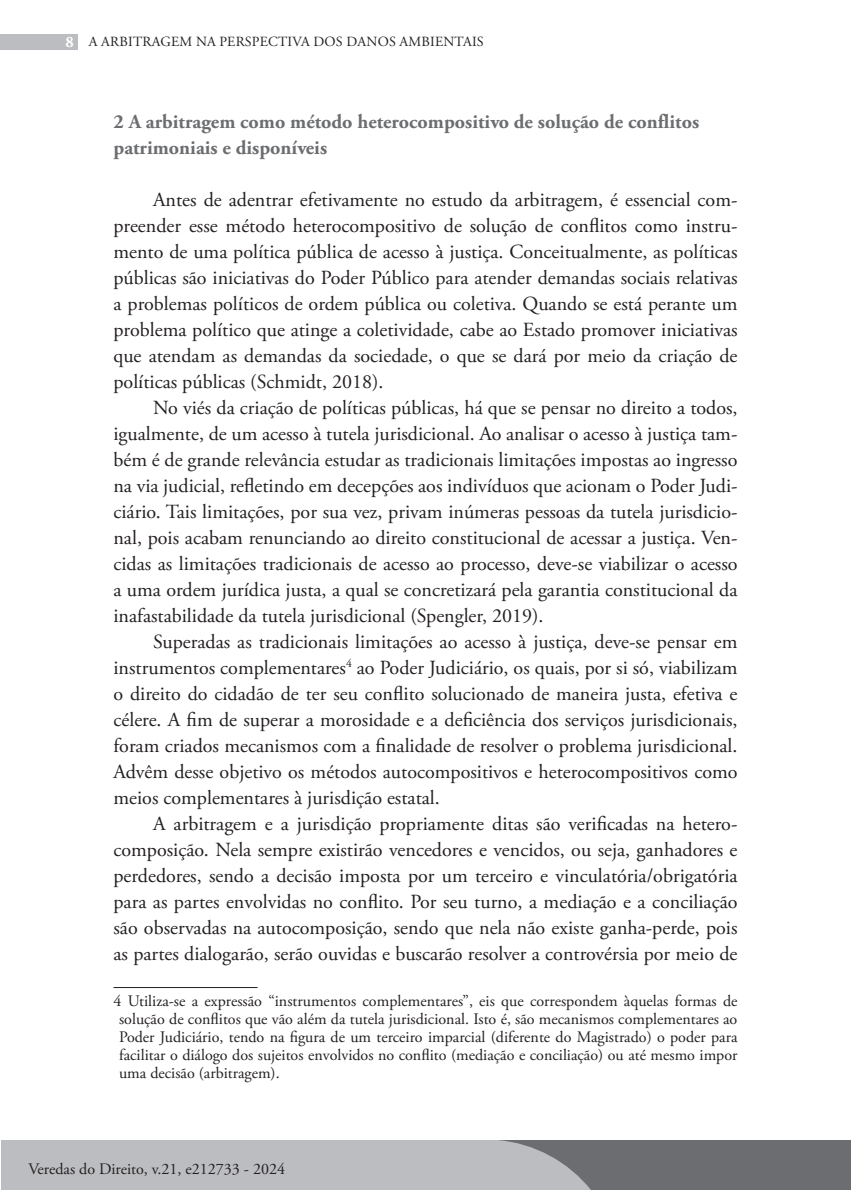
<style>
.page{position:relative;width:851px;height:1191px;background:#fff}
.page>*{position:absolute;margin:0;border:0;box-sizing:border-box;transform-origin:0 0}
.t1{font:20px/26px "Adobe Garamond Pro";color:#231f20;text-align:justify}
.t2{font:700 20px/26px "Adobe Garamond Pro";color:#6c6d70}
.t3{font:16px/18px "Adobe Garamond Pro";color:#231f20;text-align:justify}
.t4{font:14px "Adobe Garamond Pro";letter-spacing:.015em;color:#231f20}
.s1{font-weight:700;font-size:16px;color:#fff}
</style>
<div class="page">
<div style="left:1px;top:1140px;width:849px;height:50px;background:#6c6d70"></div>
<div style="left:0;top:34px;width:77px;height:16px;background:#bcbdc0"></div>
<div style="left:1px;top:1140px;width:590px;height:50px;background:#bcbdc0"></div>
<hr style="left:113px;top:987px;width:144px;height:1px;background:#231f20">
<p class="t4" style="left:65px;top:34px;width:420px"><span class="s1">8</span> A ARBITRAGEM NA PERSPECTIVA DOS DANOS AMBIENTAIS</p>
<p class="t2" style="left:113px;top:109px;width:587px">2 A arbitragem como método heterocompositivo de solução de conflitos patrimoniais e disponíveis</p>
<p class="t1" style="left:113px;top:187px;width:625px;text-indent:40px">Antes de adentrar efetivamente no estudo da arbitragem, é essencial com&shy;preender esse método heterocompositivo de solução de conflitos como instru&shy;mento de uma política pública de acesso à justiça. Conceitualmente, as políticas públicas são iniciativas do Poder Público para atender demandas sociais relativas a problemas políticos de ordem pública ou coletiva. Quando se está perante um problema político que atinge a coletividade, cabe ao Estado promover iniciativas que atendam as demandas da sociedade, o que se dará por meio da criação de políticas públicas (Schmidt, 2018).</p>
<p class="t1" style="left:113px;top:395px;width:625px;text-indent:40px">No viés da criação de políticas públicas, há que se pensar no direito a todos, igualmente, de um acesso à tutela jurisdicional. Ao analisar o acesso à justiça tam&shy;bém é de grande relevância estudar as tradicionais limitações impostas ao ingresso na via judicial, refletindo em decepções aos indivíduos que acionam o Poder Judi&shy;ciário. Tais limitações, por sua vez, privam inúmeras pessoas da tutela jurisdicio&shy;nal, pois acabam renunciando ao direito constitucional de acessar a justiça. Ven&shy;cidas as limitações tradicionais de acesso ao processo, deve-se viabilizar o acesso a uma ordem jurídica justa, a qual se concretizará pela garantia constitucional da inafastabilidade da tutela jurisdicional (Spengler, 2019).</p>
<p class="t1" style="left:113px;top:629px;width:625px;text-indent:40px">Superadas as tradicionais limitações ao acesso à justiça, deve-se pensar em instrumentos complementares<sup>4</sup> ao Poder Judiciário, os quais, por si só, viabilizam o direito do cidadão de ter seu conflito solucionado de maneira justa, efetiva e célere. A fim de superar a morosidade e a deficiência dos serviços jurisdicionais, foram criados mecanismos com a finalidade de resolver o problema jurisdicional.<br>Advêm desse objetivo os métodos autocompositivos e heterocompositivos como meios complementares à jurisdição estatal.</p>
<p class="t1" style="left:113px;top:811px;width:625px;text-indent:40px">A arbitragem e a jurisdição propriamente ditas são verificadas na hetero&shy;composição. Nela sempre existirão vencedores e vencidos, ou seja, ganhadores e perdedores, sendo a decisão imposta por um terceiro e vinculatória/obrigatória para as partes envolvidas no conflito. Por seu turno, a mediação e a conciliação são observadas na autocomposição, sendo que nela não existe ganha-perde, pois as partes dialogarão, serão ouvidas e buscarão resolver a controvérsia por meio de</p>
<p class="t3" style="left:119px;top:992px;width:620px;text-indent:-6px">4 Utiliza-se a expressão “instrumentos complementares”, eis que correspondem àquelas formas de solução de conflitos que vão além da tutela jurisdicional. Isto é, são mecanismos complementares ao Poder Judiciário, tendo na figura de um terceiro imparcial (diferente do Magistrado) o poder para facilitar o diálogo dos sujeitos envolvidos no conflito (mediação e conciliação) ou até mesmo impor uma decisão (arbitragem).</p>
<p class="t3" style="left:28px;top:1160px;width:258px">Veredas do Direito, v.21, e212733 - 2024</p>
</div>
